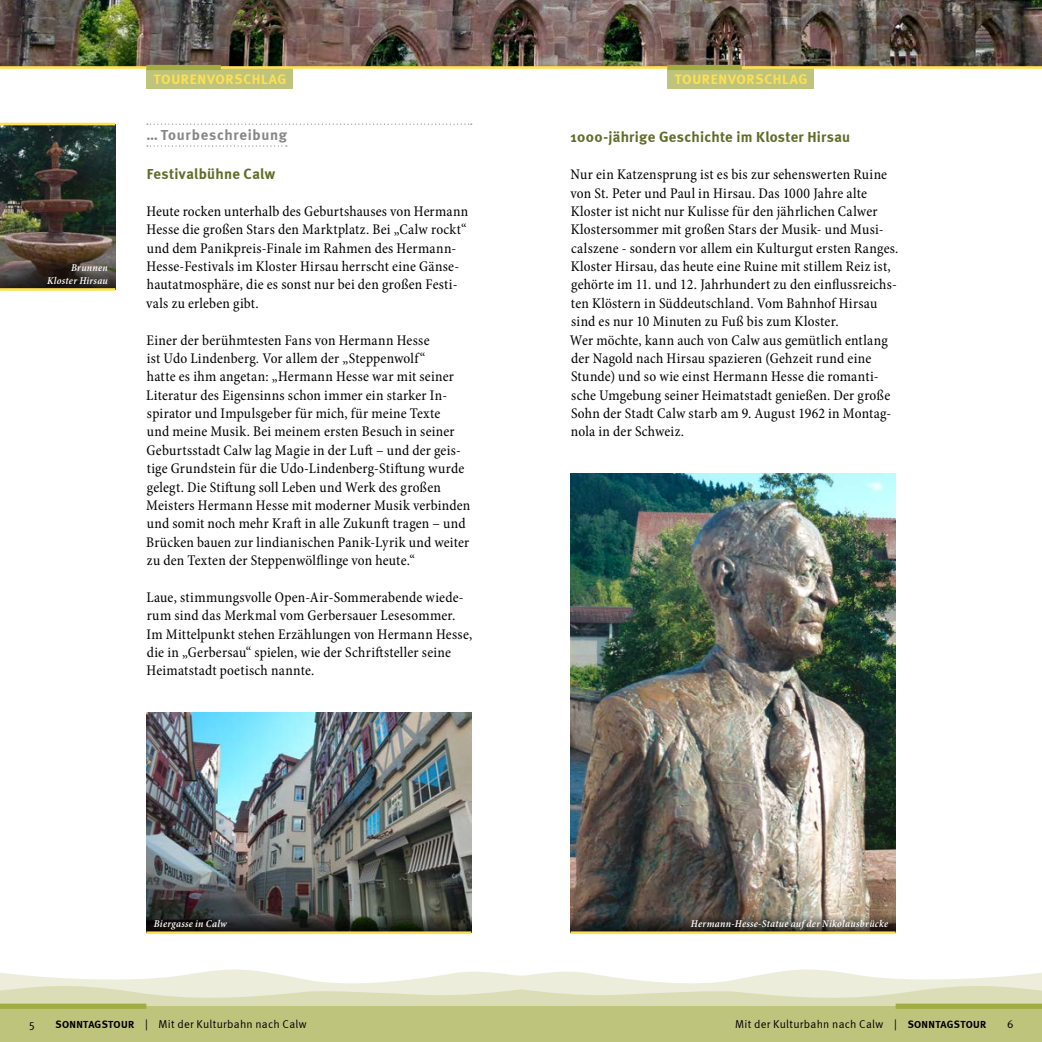
<style>
.page{position:relative;width:1042px;height:1042px;background:#fff}
.page>*{position:absolute;margin:0;border:0;box-sizing:border-box;transform-origin:0 0}
.t1{font:condensed 14.88px/18.4px "Minion Pro";letter-spacing:.015em;color:#000}
.t2{font:700 14.88px "Meta";letter-spacing:.02em;color:#626c29}
.t3{font:700 14.88px "Meta";letter-spacing:.05em;color:#878786}
.t4{font:700 14px "Meta";letter-spacing:.045em;color:#ffe053}
.t5{font:11.38px "Meta Normal";letter-spacing:.025em;color:#000}
.t6{font:italic 600 condensed 10.5px/12.6px "Minion Pro";letter-spacing:.025em;color:#fff;text-align:right}
.s1{font-family:"Meta";font-weight:700;font-size:10.5px}
</style>
<div class="page">
<img style="left:0;top:0;width:1042px;height:66px">
<svg style="left:0;top:969px;width:1042px;height:37px"></svg>
<div style="left:0;top:1006px;width:521px;height:36px;background:#bfc47d"></div>
<div style="left:521px;top:1006px;width:521px;height:36px;background:#bfc47d"></div>
<div style="left:146px;top:67px;width:147px;height:22px;background:#bfc47d"></div>
<hr style="left:0;top:66px;width:521px;height:3px;background:#ffe053">
<div style="left:146px;top:65px;width:75px;height:5px;background:#a1ac43"></div>
<div style="left:0;top:1003px;width:146px;height:6px;background:#a1ac43"></div>
<div style="left:895px;top:1003px;width:147px;height:6px;background:#a1ac43"></div>
<div style="left:667px;top:67px;width:147px;height:22px;background:#bfc47d"></div>
<img style="left:0;top:125px;width:115px;height:134px">
<svg style="left:0;top:259px;width:115px;height:29px;background:#3e3632"></svg>
<hr style="left:521px;top:66px;width:521px;height:3px;background:#ffe053">
<div style="left:667px;top:65px;width:75px;height:5px;background:#a1ac43"></div>
<svg style="left:147px;top:124px;width:325px;height:1px"></svg>
<svg style="left:147px;top:145px;width:140px;height:2px"></svg>
<hr style="left:0;top:123px;width:115px;height:2px;background:#ffe053">
<hr style="left:0;top:288px;width:115px;height:3px;background:#ffe053">
<img style="left:146px;top:712px;width:325px;height:202px">
<img style="left:570px;top:473px;width:325px;height:441px">
<svg style="left:146px;top:914px;width:325px;height:17px;background:#272924"></svg>
<svg style="left:570px;top:914px;width:325px;height:17px;background:#4b453e"></svg>
<hr style="left:146px;top:931px;width:325px;height:3px;background:#ffe053">
<hr style="left:570px;top:931px;width:325px;height:3px;background:#ffe053">
<p class="t6" style="left:47px;top:262px;width:62px">Brunnen<br>Kloster Hirsau</p>
<p class="t4" style="left:154px;top:71px;width:134px">TOURENVORSCHLAG</p>
<p class="t4" style="left:675px;top:71px;width:134px">TOURENVORSCHLAG</p>
<p class="t3" style="left:146px;top:126px;width:142px">… Tourbeschreibung</p>
<p class="t2" style="left:570px;top:128px;width:281px">1000-jährige Geschichte im Kloster Hirsau</p>
<p class="t1" style="left:570px;top:165px;width:330px">Nur ein Katzensprung ist es bis zur sehenswerten Ruine von St. Peter und Paul in Hirsau. Das 1000 Jahre alte Kloster ist nicht nur Kulisse für den jährlichen Calwer Klostersommer mit großen Stars der Musik- und Musi&shy;calszene - sondern vor allem ein Kulturgut ersten Ranges.<br>Kloster Hirsau, das heute eine Ruine mit stillem Reiz ist, gehörte im 11. und 12. Jahrhundert zu den einflussreichs&shy;ten Klöstern in Süddeutschland. Vom Bahnhof Hirsau sind es nur 10 Minuten zu Fuß bis zum Kloster.<br>Wer möchte, kann auch von Calw aus gemütlich entlang der Nagold nach Hirsau spazieren (Gehzeit rund eine Stunde) und so wie einst Hermann Hesse die romanti&shy;sche Umgebung seiner Heimatstadt genießen. Der große Sohn der Stadt Calw starb am 9. August 1962 in Montag&shy;nola in der Schweiz.</p>
<p class="t2" style="left:147px;top:165px;width:130px">Festivalbühne Calw</p>
<p class="t1" style="left:146px;top:202px;width:324px">Heute rocken unterhalb des Geburtshauses von Hermann Hesse die großen Stars den Marktplatz. Bei „Calw rockt“ und dem Panikpreis-Finale im Rahmen des Hermann-Hesse-Festivals im Kloster Hirsau herrscht eine Gänse&shy;hautatmosphäre, die es sonst nur bei den großen Festi&shy;vals zu erleben gibt.</p>
<p class="t1" style="left:146px;top:331px;width:326px">Einer der berühmtesten Fans von Hermann Hesse<br>ist Udo Lindenberg. Vor allem der „Steppenwolf“<br>hatte es ihm angetan: „Hermann Hesse war mit seiner Literatur des Eigensinns schon immer ein starker In&shy;spirator und Impulsgeber für mich, für meine Texte<br>und meine Musik. Bei meinem ersten Besuch in seiner Geburtsstadt Calw lag Magie in der Luft – und der geis&shy;tige Grundstein für die Udo-Lindenberg-Stiftung wurde gelegt. Die Stiftung soll Leben und Werk des großen Meisters Hermann Hesse mit moderner Musik verbinden und somit noch mehr Kraft in alle Zukunft tragen – und Brücken bauen zur lindianischen Panik-Lyrik und weiter zu den Texten der Steppenwölflinge von heute.“</p>
<p class="t1" style="left:146px;top:588px;width:327px">Laue, stimmungsvolle Open-Air-Sommerabende wiede&shy;rum sind das Merkmal vom Gerbersauer Lesesommer.<br>Im Mittelpunkt stehen Erzählungen von Hermann Hesse, die in „Gerbersau“ spielen, wie der Schriftsteller seine Heimatstadt poetisch nannte.</p>
<p class="t6" style="left:154px;top:917px;width:74px">Biergasse in Calw</p>
<p class="t6" style="left:691px;top:917px;width:199px">Hermann-Hesse-Statue auf der Nikolausbrücke</p>
<p class="t5" style="left:29px;top:1017px;width:7px">5</p>
<p class="t5" style="left:56px;top:1017px;width:253px"><span class="s1">SONNTAGSTOUR</span> | Mit der Kulturbahn nach Calw</p>
<p class="t5" style="left:735px;top:1017px;width:253px">Mit der Kulturbahn nach Calw | <span class="s1">SONNTAGSTOUR</span></p>
<p class="t5" style="left:1007px;top:1017px;width:8px">6</p>
</div>
